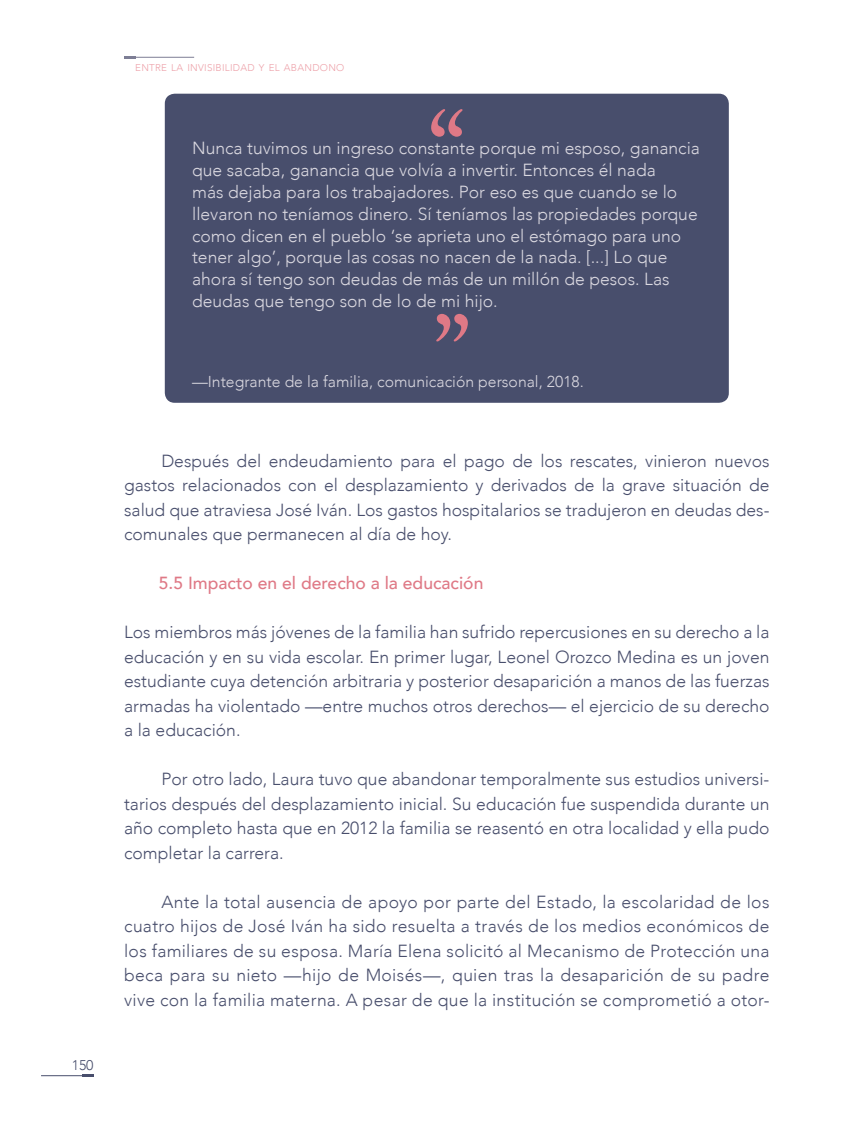
<style>
.page{position:relative;width:844px;height:1141px;background:#fff}
.page>*{position:absolute;margin:0;border:0;box-sizing:border-box;transform-origin:0 0}
.t1{font:105px/204.8px "Adobe Caslon Pro";color:#df7986}
.Texto_General_con_Sa{font:300 17.5px/24.5px "Avenir";color:#484e6c;text-align:justify}
.t2{font:300 17.5px/21.9px "Avenir";color:#dad8e0}
.Texto_General_sin_Sa{font:300 17.5px/24.5px "Avenir";color:#484e6c;text-align:justify}
._1_1_Subtítulo{font:500 17.5px "Avenir";color:#df7986}
.t3{font:300 15.75px "Avenir";color:#dad8e0}
.t4{font:300 14px "Avenir";color:#484e6c}
.t5{font:300 9.8px "Avenir";letter-spacing:.03em;color:#eda1a9}
</style>
<div class="page">
<hr style="left:41px;top:1075px;width:53px;height:1px;background:#484e6c">
<hr style="left:124px;top:57px;width:70px;height:1px;background:#7d7e95">
<svg style="left:82px;top:1074px;width:12px;height:3px"></svg>
<div style="left:165px;top:94px;width:563px;height:309px;background:#484e6c;border-radius:10px"></div>
<p class="t4" style="left:72px;top:1057px;width:23px">150</p>
<p class="t5" style="left:135px;top:62px;width:211px">ENTRE LA INVISIBILIDAD Y EL ABANDONO</p>
<p class="t1" style="left:428px;top:46px;width:45px">“ ”</p>
<p class="t2" style="left:192px;top:137px;width:509px">Nunca tuvimos un ingreso constante porque mi esposo, ganancia que sacaba, ganancia que volvía a invertir. Entonces él nada<br>más dejaba para los trabajadores. Por eso es que cuando se lo llevaron no teníamos dinero. Sí teníamos las propiedades porque como dicen en el pueblo ‘se aprieta uno el estómago para uno tener algo’, porque las cosas no nacen de la nada. [...] Lo que ahora sí tengo son deudas de más de un millón de pesos. Las deudas que tengo son de lo de mi hijo.</p>
<p class="t3" style="left:192px;top:372px;width:393px">—Integrante de la familia, comunicación personal, 2018.</p>
<p class="Texto_General_con_Sa" style="left:124px;top:448px;width:646px;text-indent:37px">Después del endeudamiento para el pago de los rescates, vinieron nuevos gastos relacionados con el desplazamiento y derivados de la grave situación de salud que atraviesa José Iván. Los gastos hospitalarios se tradujeron en deudas des&shy;comunales que permanecen al día de hoy.</p>
<p class="_1_1_Subtítulo" style="left:159px;top:568px;width:326px">5.5 Impacto en el derecho a la educación</p>
<p class="Texto_General_sin_Sa" style="left:124px;top:620px;width:646px">Los miembros más jóvenes de la familia han sufrido repercusiones en su derecho a la educación y en su vida escolar. En primer lugar, Leonel Orozco Medina es un joven estudiante cuya detención arbitraria y posterior desaparición a manos de las fuerzas armadas ha violentado —entre muchos otros derechos— el ejercicio de su derecho a la educación.</p>
<p class="Texto_General_con_Sa" style="left:124px;top:767px;width:646px;text-indent:37px">Por otro lado, Laura tuvo que abandonar temporalmente sus estudios universi&shy;tarios después del desplazamiento inicial. Su educación fue suspendida durante un año completo hasta que en 2012 la familia se reasentó en otra localidad y ella pudo completar la carrera.</p>
<p class="Texto_General_con_Sa" style="left:124px;top:889px;width:646px;text-indent:37px">Ante la total ausencia de apoyo por parte del Estado, la escolaridad de los cuatro hijos de José Iván ha sido resuelta a través de los medios económicos de los familiares de su esposa. María Elena solicitó al Mecanismo de Protección una beca para su nieto —hijo de Moisés—, quien tras la desaparición de su padre vive con la familia materna. A pesar de que la institución se comprometió a otor-</p>
</div>
